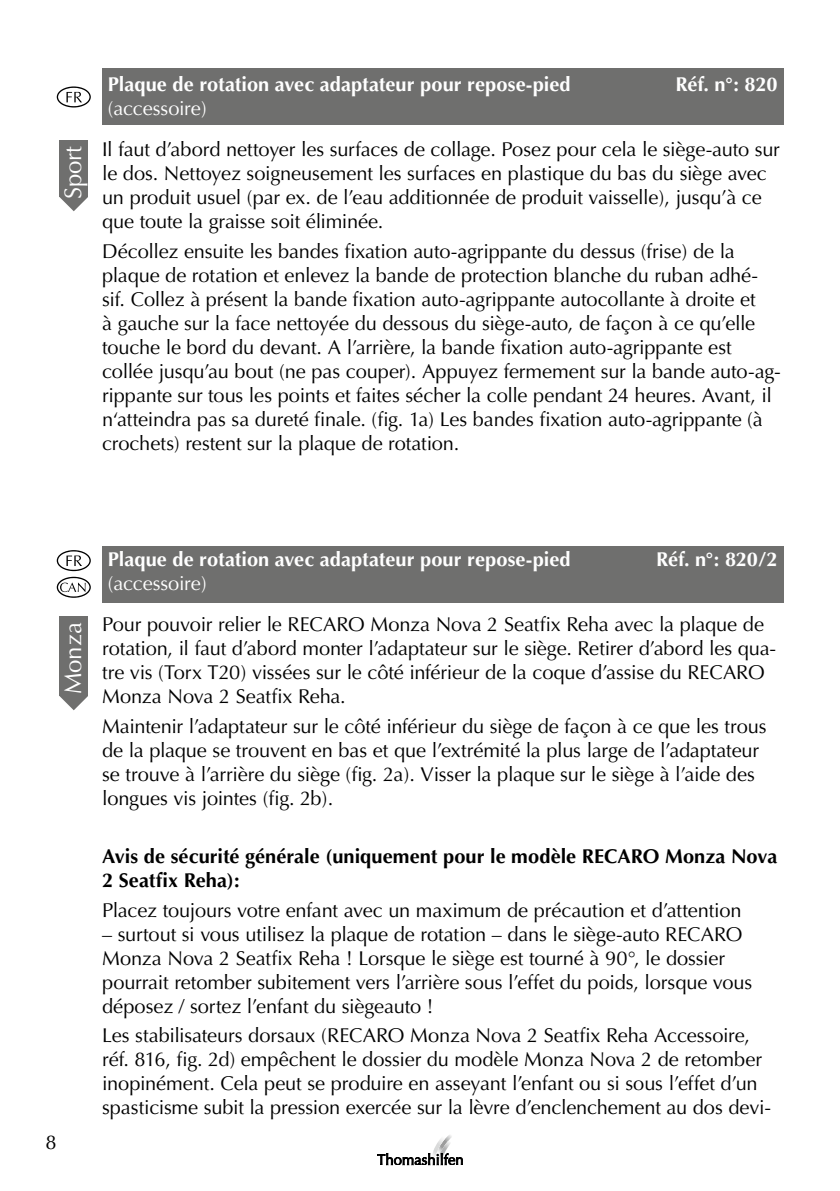
<style>
.page{position:relative;width:840px;height:1191px;background:#fff}
.page>*{position:absolute;margin:0;border:0;box-sizing:border-box;transform-origin:0 0}
.t1{font:24px "Optima";color:#fff}
.t2{font:20px/24px "Optima";letter-spacing:-.01em;color:#000}
.t3{font:700 20px "Optima";color:#fff}
.t4{font:700 20px/24px "Optima";letter-spacing:.005em;color:#000}
.t5{font:20px "Optima";letter-spacing:-.01em;color:#fff}
</style>
<div class="page">
<svg style="left:377px;top:1135px;width:85px;height:30px"></svg>
<div style="left:102px;top:68px;width:680px;height:57px;background:#6f6f6e"></div>
<div style="left:102px;top:546px;width:680px;height:56px;background:#6f6f6e"></div>
<svg style="left:57px;top:86px;width:34px;height:21px"></svg>
<svg style="left:57px;top:550px;width:34px;height:21px"></svg>
<svg style="left:57px;top:577px;width:34px;height:21px"></svg>
<div style="left:60px;top:140px;width:28px;height:57px;background:#6f6f6e"></div>
<svg style="left:60px;top:197px;width:28px;height:14px"></svg>
<div style="left:60px;top:617px;width:28px;height:79px;background:#6f6f6e"></div>
<svg style="left:60px;top:696px;width:28px;height:14px"></svg>
<p class="t1" style="left:59px;top:199px;width:55px;rotate:-90deg">Sport</p>
<p class="t3" style="left:108px;top:73px;width:464px">Plaque de rotation avec adaptateur pour repose-pied</p>
<p class="t3" style="left:675px;top:73px;width:103px">Réf. n°: 820</p>
<p class="t5" style="left:108px;top:97px;width:100px">(accessoire)</p>
<p class="t2" style="left:102px;top:138px;width:679px">Il faut d’abord nettoyer les surfaces de collage. Posez pour cela le siège-auto sur le dos. Nettoyez soigneusement les surfaces en plastique du bas du siège avec un produit usuel (par ex. de l’eau additionnée de produit vaisselle), jusqu’à ce que toute la graisse soit éliminée.</p>
<p class="t2" style="left:102px;top:239px;width:679px">Décollez ensuite les bandes fixation auto-agrippante du dessus (frise) de la plaque de rotation et enlevez la bande de protection blanche du ruban adhé&shy;sif. Collez à présent la bande fixation auto-agrippante autocollante à droite et<br>à gauche sur la face nettoyée du dessous du siège-auto, de façon à ce qu’elle touche le bord du devant. A l’arrière, la bande fixation auto-agrippante est collée jusqu’au bout (ne pas couper). Appuyez fermement sur la bande auto-ag&shy;rippante sur tous les points et faites sécher la colle pendant 24 heures. Avant, il n‘atteindra pas sa dureté finale. (fig. 1a) Les bandes fixation auto-agrippante (à crochets) restent sur la plaque de rotation.</p>
<p class="t1" style="left:59px;top:694px;width:74px;rotate:-90deg">Monza</p>
<p class="t2" style="left:46px;top:1130px;width:13px">8</p>
<p class="t3" style="left:108px;top:547px;width:464px">Plaque de rotation avec adaptateur pour repose-pied</p>
<p class="t3" style="left:655px;top:547px;width:123px">Réf. n°: 820/2</p>
<p class="t5" style="left:108px;top:571px;width:100px">(accessoire)</p>
<p class="t2" style="left:102px;top:612px;width:675px">Pour pouvoir relier le RECARO Monza Nova 2 Seatfix Reha avec la plaque de rotation, il faut d’abord monter l’adaptateur sur le siège. Retirer d’abord les qua&shy;tre vis (Torx T20) vissées sur le côté inférieur de la coque d’assise du RECARO Monza Nova 2 Seatfix Reha.</p>
<p class="t2" style="left:102px;top:714px;width:665px">Maintenir l’adaptateur sur le côté inférieur du siège de façon à ce que les trous de la plaque se trouvent en bas et que l’extrémité la plus large de l’adaptateur se trouve à l’arrière du siège (fig. 2a). Visser la plaque sur le siège à l’aide des longues vis jointes (fig. 2b).</p>
<p class="t4" style="left:102px;top:844px;width:676px">Avis de sécurité générale (uniquement pour le modèle RECARO Monza Nova<br>2 Seatfix Reha):</p>
<p class="t2" style="left:102px;top:898px;width:640px">Placez toujours votre enfant avec un maximum de précaution et d’attention</p>
<p class="t2" style="left:102px;top:922px;width:651px">– surtout si vous utilisez la plaque de rotation – dans le siège-auto RECARO Monza Nova 2 Seatfix Reha ! Lorsque le siège est tourné à 90°, le dossier pourrait retomber subitement vers l’arrière sous l’effet du poids, lorsque vous déposez / sortez l’enfant du siègeauto !</p>
<p class="t2" style="left:102px;top:1023px;width:670px">Les stabilisateurs dorsaux (RECARO Monza Nova 2 Seatfix Reha Accessoire, réf. 816, fig. 2d) empêchent le dossier du modèle Monza Nova 2 de retomber inopinément. Cela peut se produire en asseyant l’enfant ou si sous l’effet d’un spasticisme subit la pression exercée sur la lèvre d’enclenchement au dos devi-</p>
</div>
